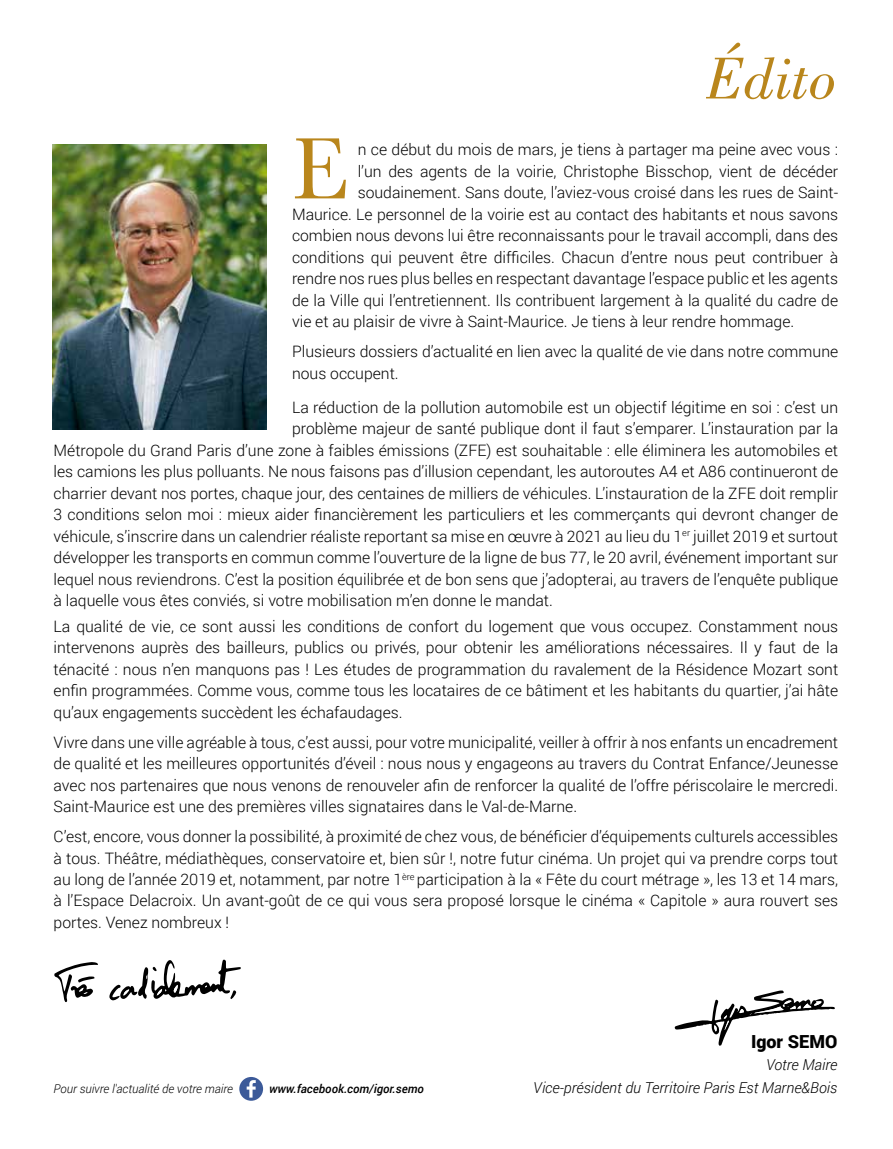
<style>
.page{position:relative;width:893px;height:1149px;background:#fff}
.page>*{position:absolute;margin:0;border:0;box-sizing:border-box;transform-origin:0 0}
.t1{font:90.45px "Baskerville";color:#b9861c}
.t2{font:italic 62.4px "Bodoni BT";color:#b9861c}
.t3{font:900 18px "Roboto";color:#000}
.t4{font:300 15.75px/21.5px "Roboto";color:#000;text-align:justify}
.t5{font:italic 300 15px "Roboto";color:#000}
.t6{font:italic 300 12px "Roboto";color:#000}
.t7{font:italic 500 12px "Roboto";color:#000}
</style>
<div class="page">
<img style="left:53px;top:144px;width:214px;height:285px">
<svg style="left:239px;top:1077px;width:24px;height:23px"></svg>
<svg style="left:54px;top:962px;width:44px;height:39px"></svg>
<svg style="left:109px;top:959px;width:132px;height:41px"></svg>
<svg style="left:675px;top:990px;width:160px;height:55px"></svg>
<h2 class="t2" style="left:707px;top:40px;width:132px">Édito</h2>
<h1 class="t1" style="left:292px;top:111px;width:58px">E</h1>
<p class="t4" style="left:358px;top:138px;width:482px">n ce début du mois de mars, je tiens à partager ma peine avec vous :</p>
<p class="t4" style="left:358px;top:160px;width:482px">l’un des agents de la voirie, Christophe Bisschop, vient de décéder</p>
<p class="t4" style="left:358px;top:181px;width:482px">soudainement. Sans doute, l’aviez-vous croisé dans les rues de Saint-</p>
<p class="t4" style="left:292px;top:203px;width:548px">Maurice. Le personnel de la voirie est au contact des habitants et nous savons</p>
<p class="t4" style="left:292px;top:224px;width:548px">combien nous devons lui être reconnaissants pour le travail accompli, dans des</p>
<p class="t4" style="left:292px;top:246px;width:548px">conditions qui peuvent être difficiles. Chacun d’entre nous peut contribuer à</p>
<p class="t4" style="left:292px;top:267px;width:548px">rendre nos rues plus belles en respectant davantage l’espace public et les agents</p>
<p class="t4" style="left:292px;top:289px;width:548px">de la Ville qui l’entretiennent. Ils contribuent largement à la qualité du cadre de</p>
<p class="t4" style="left:292px;top:310px;width:504px">vie et au plaisir de vivre à Saint-Maurice. Je tiens à leur rendre hommage.</p>
<p class="t4" style="left:292px;top:340px;width:548px">Plusieurs dossiers d’actualité en lien avec la qualité de vie dans notre commune nous occupent.</p>
<p class="t4" style="left:292px;top:396px;width:548px">La réduction de la pollution automobile est un objectif légitime en soi : c’est un</p>
<p class="t4" style="left:292px;top:417px;width:548px">problème majeur de santé publique dont il faut s’emparer. L’instauration par la</p>
<p class="t4" style="left:54px;top:439px;width:786px">Métropole du Grand Paris d’une zone à faibles émissions (ZFE) est souhaitable : elle éliminera les automobiles et</p>
<p class="t4" style="left:54px;top:460px;width:786px">les camions les plus polluants. Ne nous faisons pas d’illusion cependant, les autoroutes A4 et A86 continueront de</p>
<p class="t4" style="left:54px;top:482px;width:786px">charrier devant nos portes, chaque jour, des centaines de milliers de véhicules. L’instauration de la ZFE doit remplir</p>
<p class="t4" style="left:54px;top:503px;width:786px">3 conditions selon moi : mieux aider financièrement les particuliers et les commerçants qui devront changer de</p>
<p class="t4" style="left:54px;top:524px;width:786px">véhicule, s’inscrire dans un calendrier réaliste reportant sa mise en œuvre à 2021 au lieu du 1<sup>er</sup> juillet 2019 et surtout</p>
<p class="t4" style="left:54px;top:546px;width:786px">développer les transports en commun comme l’ouverture de la ligne de bus 77, le 20 avril, événement important sur</p>
<p class="t4" style="left:54px;top:567px;width:786px">lequel nous reviendrons. C’est la position équilibrée et de bon sens que j’adopterai, au travers de l’enquête publique</p>
<p class="t4" style="left:54px;top:589px;width:501px">à laquelle vous êtes conviés, si votre mobilisation m’en donne le mandat.</p>
<p class="t4" style="left:54px;top:614px;width:786px">La qualité de vie, ce sont aussi les conditions de confort du logement que vous occupez. Constamment nous intervenons auprès des bailleurs, publics ou privés, pour obtenir les améliorations nécessaires. Il y faut de la ténacité : nous n’en manquons pas ! Les études de programmation du ravalement de la Résidence Mozart sont enfin programmées. Comme vous, comme tous les locataires de ce bâtiment et les habitants du quartier, j’ai hâte qu’aux engagements succèdent les échafaudages.</p>
<p class="t4" style="left:54px;top:730px;width:786px">Vivre dans une ville agréable à tous, c’est aussi, pour votre municipalité, veiller à offrir à nos enfants un encadrement de qualité et les meilleures opportunités d’éveil : nous nous y engageons au travers du Contrat Enfance/Jeunesse avec nos partenaires que nous venons de renouveler afin de renforcer la qualité de l’offre périscolaire le mercredi.<br>Saint-Maurice est une des premières villes signataires dans le Val-de-Marne.</p>
<p class="t4" style="left:54px;top:825px;width:786px">C’est, encore, vous donner la possibilité, à proximité de chez vous, de bénéficier d’équipements culturels accessibles à tous. Théâtre, médiathèques, conservatoire et, bien sûr !, notre futur cinéma. Un projet qui va prendre corps tout au long de l’année 2019 et, notamment, par notre 1<sup>ère</sup> participation à la « Fête du court métrage », les 13 et 14 mars, à l’Espace Delacroix. Un avant-goût de ce qui vous sera proposé lorsque le cinéma « Capitole » aura rouvert ses portes. Venez nombreux !</p>
<p class="t3" style="left:751px;top:1028px;width:88px">Igor SEMO</p>
<p class="t5" style="left:766px;top:1054px;width:73px">Votre Maire</p>
<p class="t6" style="left:54px;top:1080px;width:181px">Pour suivre l'actualité de votre maire</p>
<p class="t7" style="left:269px;top:1080px;width:156px">www.facebook.com/igor.semo</p>
<p class="t5" style="left:533px;top:1076px;width:305px">Vice-président du Territoire Paris Est Marne&amp;Bois</p>
</div>
